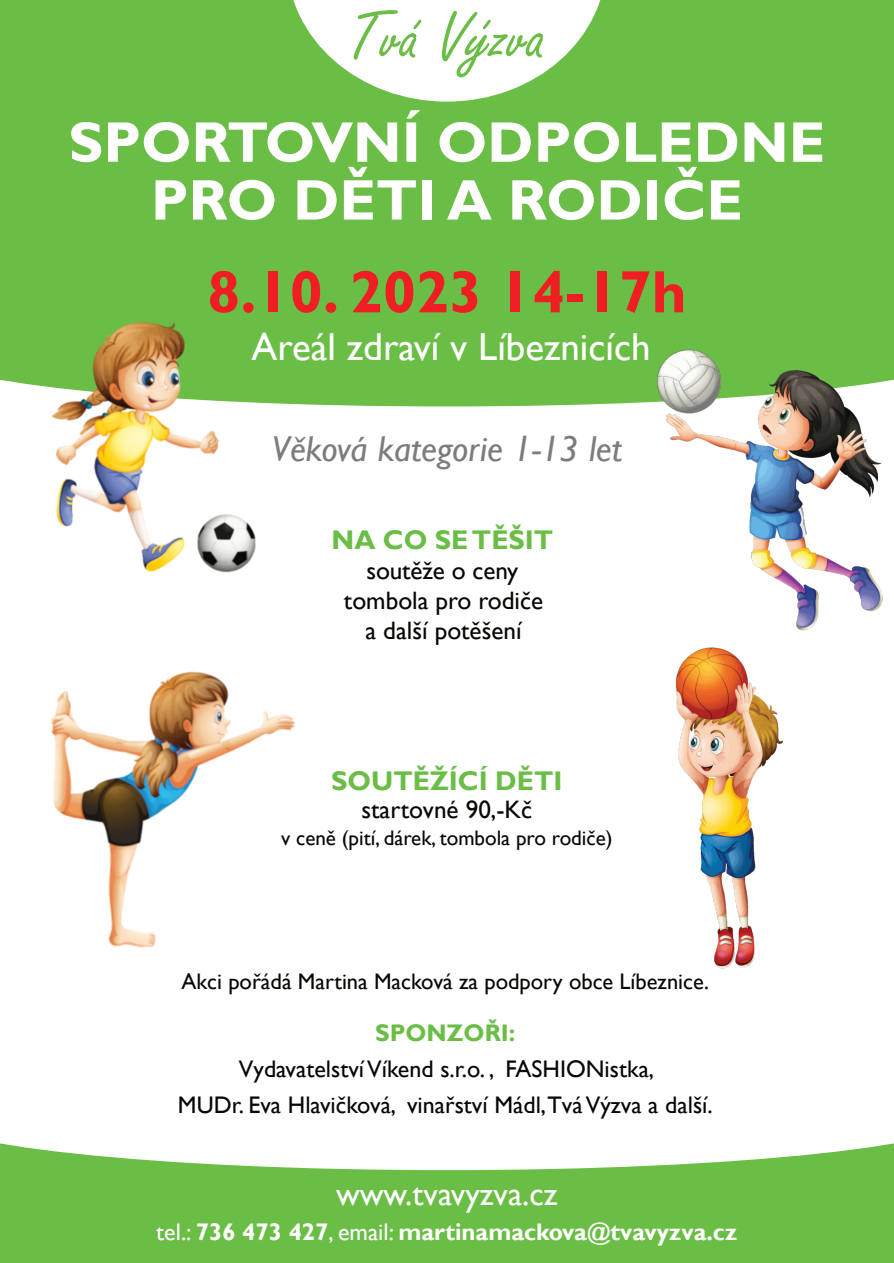
<style>
.page{position:relative;width:894px;height:1263px;background:#fff}
.page>*{position:absolute;margin:0;border:0;box-sizing:border-box;transform-origin:0 0}
.t1{font:72px "Freestyle Script";color:#6abd45}
.t2{font:700 60px "Gill Sans";color:#ee1e23}
.t3{font:700 57.6px/57.9px "Gill Sans";color:#fff;text-align:center}
.t4{font:39px "Gill Sans";color:#fff}
.t5{font:italic 36px "Gill Sans";color:#7d7c7a}
.t6{font:33px "Gill Sans";color:#fff}
.t7{font:700 27px "Gill Sans";color:#6abd45}
.t8{font:25.2px/30px "Gill Sans";color:#080704;text-align:center}
.t9{font:24px/35.8px "Gill Sans";color:#080704;text-align:center}
.t10{font:700 24px "Gill Sans";color:#fff}
.t11{font:700 24px "Gill Sans";color:#6abd45}
.t12{font:22.5px "Gill Sans";color:#080704}
.t13{font:21px "Gill Sans";color:#080704}
.s1{font-weight:400}
</style>
<div class="page">
<div style="left:0;top:1130px;width:893px;height:133px;background:#6abd45"></div>
<img style="left:676px;top:647px;width:107px;height:322px">
<div style="left:0;top:0;width:893px;height:326px;background:#6abd45"></div>
<div style="left:0;top:326px;width:893px;height:80px;background:#6abd45"></div>
<svg style="left:0;top:1130px;width:893px;height:40px;fill:#fff"></svg>
<img style="left:51px;top:671px;width:244px;height:277px">
<img style="left:27px;top:322px;width:237px;height:251px">
<svg style="left:293px;top:0;width:308px;height:102px"></svg>
<img style="left:567px;top:347px;width:326px;height:284px">
<h1 class="t1" style="left:348px;top:9px;width:199px">Tvá Výzva</h1>
<h3 class="t3" style="left:68px;top:120px;width:758px">SPORTOVNÍ ODPOLEDNE<br>PRO DĚTI A RODIČE</h3>
<h2 class="t2" style="left:207px;top:271px;width:480px">8.10. 2023 14-17h</h2>
<h3 class="t4" style="left:251px;top:333px;width:400px">Areál zdraví v Líbeznicích</h3>
<h3 class="t5" style="left:272px;top:436px;width:351px">Věková kategorie 1-13 let</h3>
<p class="t7" style="left:331px;top:530px;width:223px">NA CO SE TĚŠIT</p>
<p class="t8" style="left:344px;top:558px;width:201px">soutěže o ceny tombola pro rodiče a další potěšení</p>
<p class="t7" style="left:331px;top:772px;width:233px">SOUTĚŽÍCÍ DĚTI</p>
<p class="t8" style="left:361px;top:797px;width:172px">startovné 90,-Kč</p>
<p class="t13" style="left:281px;top:830px;width:333px">v ceně (pití, dárek, tombola pro rodiče)</p>
<p class="t12" style="left:181px;top:973px;width:529px">Akci pořádá Martina Macková za podpory obce Líbeznice.</p>
<p class="t11" style="left:375px;top:1024px;width:142px">SPONZOŘI:</p>
<p class="t9" style="left:178px;top:1053px;width:536px">Vydavatelství Víkend s.r.o. , FASHIONistka,<br>MUDr. Eva Hlavičková, vinařství Mádl,Tvá Výzva a další.</p>
<h3 class="t6" style="left:336px;top:1182px;width:223px">www.tvavyzva.cz</h3>
<p class="t10" style="left:156px;top:1224px;width:582px"><span class="s1">tel.:</span> 736 473 427<span class="s1">, email:</span> martinamackova@tvavyzva.cz</p>
</div>
